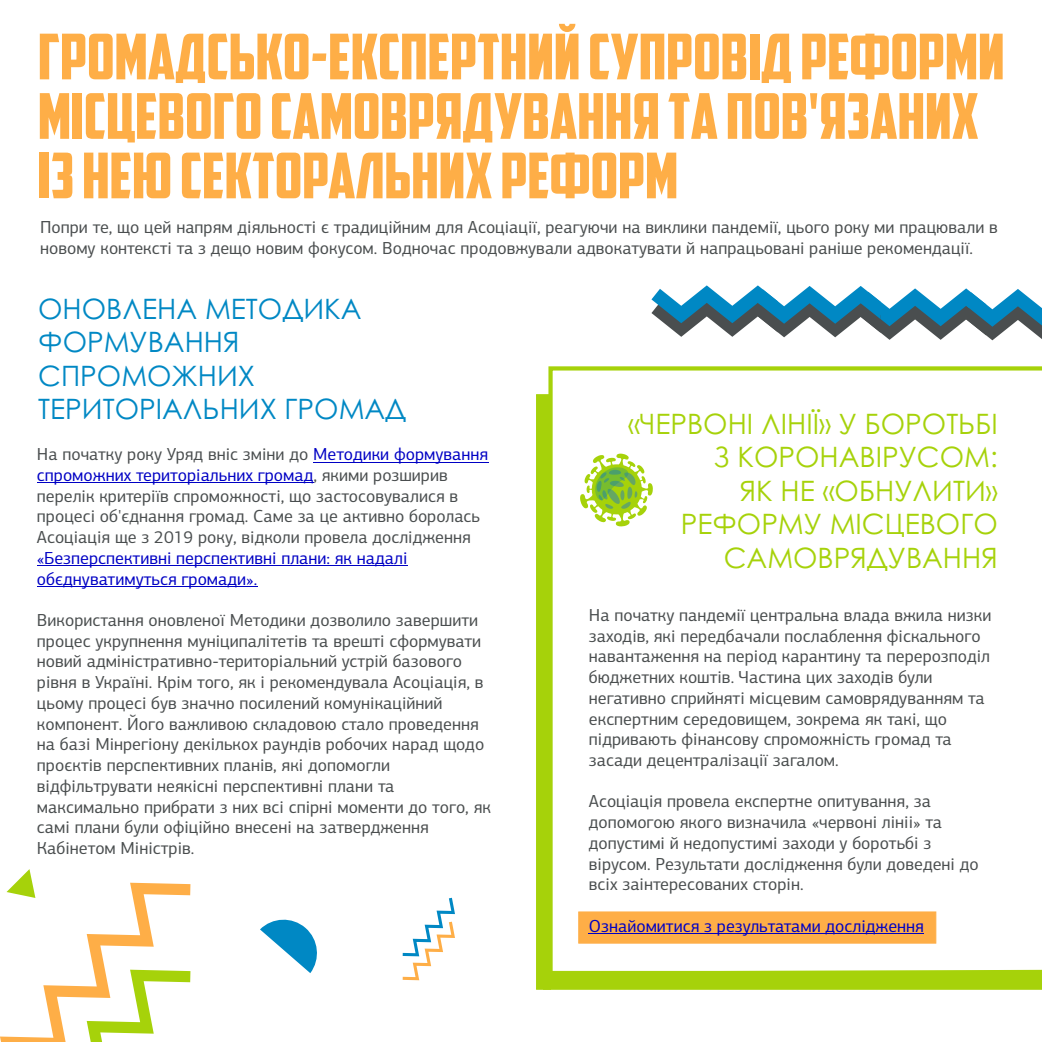
<style>
.page{position:relative;width:1042px;height:1042px;background:#fff}
.page>*{position:absolute;margin:0;border:0;box-sizing:border-box;transform-origin:0 0}
.t1{font:63px/59.5px "American Captain Cyrillic";color:#feae47}
.t2{font:28.18px/33.4px "Century Gothic";color:#a6d20a;text-align:right}
.t3{font:28.18px/33.4px "Century Gothic";color:#0088c4}
.t4{font:17.5px/20.7px "PF Agora Sans Pro";color:#4a4e4f}
.t5{font:17.5px/20.7px "PF Agora Sans Pro";color:#0000c4}
.s1{color:#0000c4}
</style>
<div class="page">
<hr style="left:313px;top:462px;width:175px;height:1px;background:#0000c4">
<hr style="left:37px;top:482px;width:276px;height:1px;background:#0000c4">
<hr style="left:37px;top:565px;width:370px;height:1px;background:#0000c4">
<hr style="left:37px;top:586px;width:217px;height:1px;background:#0000c4">
<svg style="left:548px;top:366px;width:494px;height:28px"></svg>
<svg style="left:536px;top:394px;width:506px;height:595px"></svg>
<svg style="left:0;top:869px;width:190px;height:173px"></svg>
<svg style="left:260px;top:919px;width:57px;height:54px"></svg>
<svg style="left:651px;top:285px;width:391px;height:55px"></svg>
<svg style="left:403px;top:898px;width:52px;height:82px"></svg>
<h1 class="t1" style="left:38px;top:34px;width:968px">Громадсько-експертний супровід реформи місцевого самоврядування та пов'язаних із нею секторальних реформ</h1>
<p class="t4" style="left:40px;top:218px;width:959px">Попри те, що цей напрям діяльності є традиційним для Асоціації, реагуючи на виклики пандемії, цього року ми працювали в новому контексті та з дещо новим фокусом. Водночас продовжували адвокатувати й напрацьовані раніше рекомендації.</p>
<h2 class="t3" style="left:38px;top:294px;width:370px">ОНОВЛЕНА МЕТОДИКА<br>ФОРМУВАННЯ<br>СПРОМОЖНИХ<br>ТЕРИТОРІАЛЬНИХ ГРОМАД</h2>
<p class="t4" style="left:37px;top:445px;width:453px">На початку року Уряд вніс зміни до <span class="s1">Методики формування спроможних територіальних громад</span>, якими розширив перелік критеріїв спроможності, що застосовувалися в процесі об'єднання громад. Саме за це активно боролась Асоціація ще з 2019 року, відколи провела дослідження</p>
<p class="t5" style="left:37px;top:549px;width:372px">«Безперспективні перспективні плани: як надалі обєднуватимуться громади».</p>
<p class="t4" style="left:37px;top:611px;width:455px">Використання оновленої Методики дозволило завершити процес укрупнення муніципалітетів та врешті сформувати новий адміністративно-територіальний устрій базового рівня в Україні. Крім того, як і рекомендувала Асоціація, в цьому процесі був значно посилений комунікаційний компонент. Його важливою складовою стало проведення на базі Мінрегіону декількох раундів робочих нарад щодо проєктів перспективних планів, які допомогли відфільтрувати неякісні перспективні плани та максимально прибрати з них всі спірні моменти до того, як самі плани були офіційно внесені на затвердження Кабінетом Міністрів.</p>
<h2 class="t2" style="left:628px;top:409px;width:371px">«ЧЕРВОНІ ЛІНІЇ» У БОРОТЬБІ<br>З КОРОНАВІРУСОМ:<br>ЯК НЕ «ОБНУЛИТИ»<br>РЕФОРМУ МІСЦЕВОГО<br>САМОВРЯДУВАННЯ</h2>
<p class="t4" style="left:589px;top:606px;width:404px">На початку пандемії центральна влада вжила низки заходів, які передбачали послаблення фіскального навантаження на період карантину та перерозподіл бюджетних коштів. Частина цих заходів були негативно сприйняті місцевим самоврядуванням та експертним середовищем, зокрема як такі, що підривають фінансову спроможність громад та засади децентралізації загалом.</p>
<p class="t4" style="left:589px;top:793px;width:391px">Асоціація провела експертне опитування, за допомогою якого визначила «червоні лініі» та допустимі й недопустимі заходи у боротьбі з вірусом. Результати дослідження були доведені до всіх заінтересованих сторін.</p>
<p class="t5" style="left:589px;top:917px;width:336px">Ознайомитися з результатами дослідження</p>
</div>
